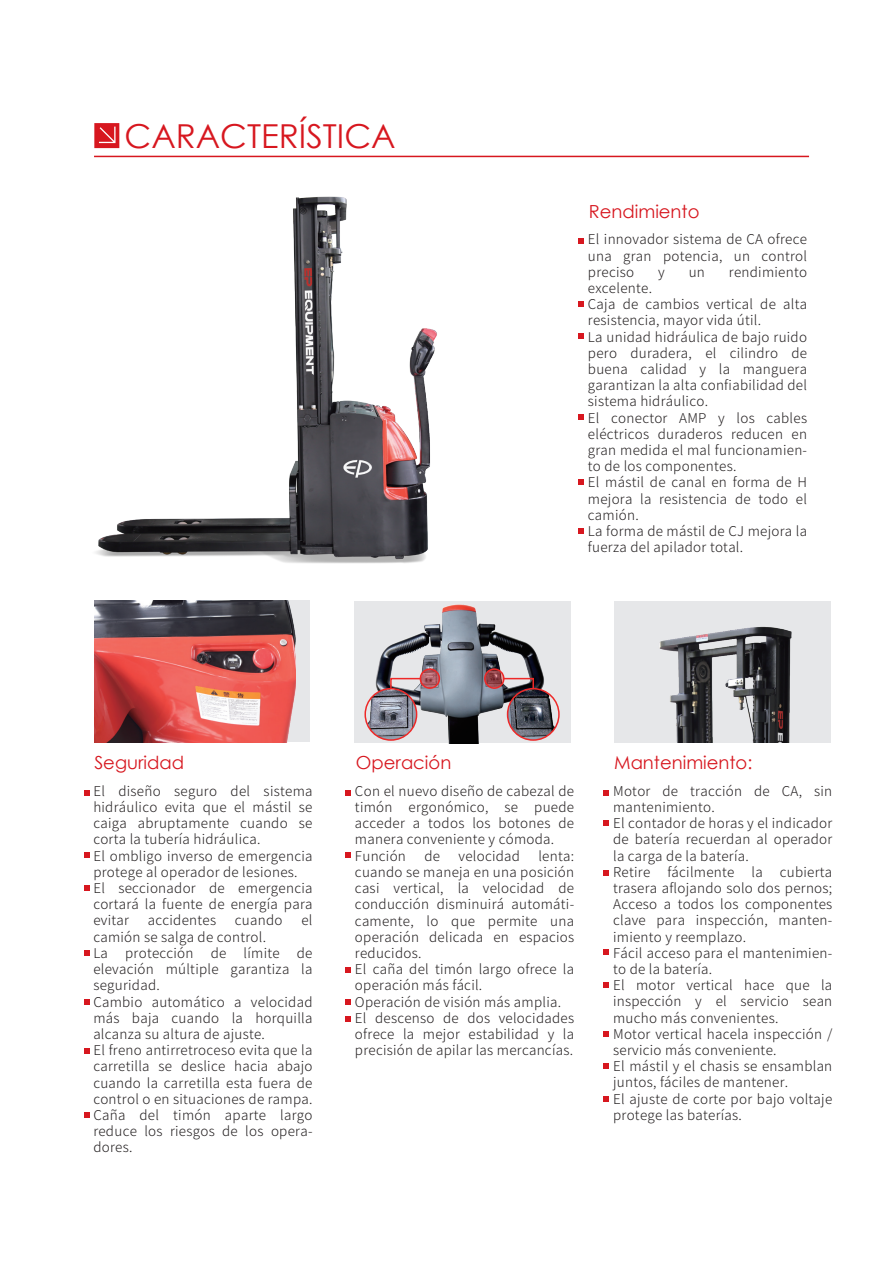
<style>
.page{position:relative;width:893px;height:1263px;background:#fff}
.page>*{position:absolute;margin:0;border:0;box-sizing:border-box;transform-origin:0 0}
.t1{font:33px "Century Gothic";color:#d7171f}
.t2{font:18px "Century Gothic";color:#d7171f}
.t3{font:300 13.5px/16.2px "Source Han Sans CN";letter-spacing:.02em;color:#231f20}
</style>
<div class="page">
<hr style="left:94px;top:156px;width:715px;height:1px;background:#d7171f">
<svg style="left:94px;top:123px;width:25px;height:25px"></svg>
<div style="left:94px;top:600px;width:216px;height:142px;background:#e6e7e9"></div>
<img style="left:94px;top:600px;width:201px;height:142px">
<img style="left:95px;top:196px;width:342px;height:368px">
<img style="left:615px;top:601px;width:216px;height:142px">
<svg style="left:578px;top:238px;width:6px;height:6px"></svg>
<svg style="left:578px;top:415px;width:6px;height:5px"></svg>
<svg style="left:578px;top:301px;width:6px;height:5px"></svg>
<svg style="left:578px;top:333px;width:6px;height:6px"></svg>
<svg style="left:578px;top:480px;width:6px;height:5px"></svg>
<svg style="left:578px;top:528px;width:6px;height:5px"></svg>
<svg style="left:84px;top:790px;width:5px;height:5px"></svg>
<svg style="left:84px;top:853px;width:5px;height:5px"></svg>
<svg style="left:84px;top:886px;width:5px;height:5px"></svg>
<svg style="left:84px;top:950px;width:5px;height:5px"></svg>
<svg style="left:84px;top:999px;width:5px;height:5px"></svg>
<svg style="left:84px;top:1048px;width:5px;height:5px"></svg>
<svg style="left:84px;top:1112px;width:5px;height:5px"></svg>
<svg style="left:346px;top:790px;width:5px;height:5px"></svg>
<svg style="left:346px;top:853px;width:5px;height:5px"></svg>
<svg style="left:346px;top:967px;width:5px;height:5px"></svg>
<svg style="left:346px;top:999px;width:5px;height:5px"></svg>
<svg style="left:346px;top:1016px;width:5px;height:6px"></svg>
<svg style="left:604px;top:790px;width:5px;height:5px"></svg>
<svg style="left:604px;top:821px;width:5px;height:5px"></svg>
<svg style="left:604px;top:870px;width:5px;height:5px"></svg>
<svg style="left:604px;top:950px;width:5px;height:5px"></svg>
<svg style="left:604px;top:982px;width:5px;height:6px"></svg>
<svg style="left:604px;top:1031px;width:5px;height:6px"></svg>
<svg style="left:604px;top:1063px;width:5px;height:6px"></svg>
<svg style="left:604px;top:1096px;width:5px;height:6px"></svg>
<img style="left:354px;top:601px;width:217px;height:142px">
<div style="left:484px;top:668px;width:21px;height:21px;border:2px solid #ee2928;border-radius:50%"></div>
<div style="left:420px;top:668px;width:20px;height:21px;border:2px solid #ee2928;border-radius:50%"></div>
<svg style="left:485px;top:669px;width:19px;height:19px"></svg>
<svg style="left:420px;top:669px;width:19px;height:19px"></svg>
<svg style="left:389px;top:677px;width:33px;height:15px"></svg>
<img style="left:365px;top:689px;width:52px;height:51px;border-radius:26px">
<div style="left:364px;top:688px;width:53px;height:53px;border:2px solid #ee2928;border-radius:50%"></div>
<svg style="left:502px;top:677px;width:33px;height:15px"></svg>
<img style="left:508px;top:689px;width:51px;height:51px;border-radius:26px">
<div style="left:507px;top:688px;width:53px;height:53px;border:2px solid #ee2928;border-radius:50%"></div>
<h1 class="t1" style="left:125px;top:113px;width:272px">CARACTERÍSTICA</h1>
<h2 class="t2" style="left:589px;top:199px;width:112px">Rendimiento</h2>
<p class="t3" style="left:588px;top:232px;width:221px;text-align:justify">El innovador sistema de CA ofrece una gran potencia, un control preciso</p>
<p class="t3" style="left:658px;top:264px;width:8px">y</p>
<p class="t3" style="left:689px;top:264px;width:18px">un</p>
<p class="t3" style="left:729px;top:264px;width:80px">rendimiento</p>
<p class="t3" style="left:588px;top:280px;width:221px">excelente.<br>Caja de cambios vertical de alta resistencia, mayor vida útil.<br>La unidad hidráulica de bajo ruido pero duradera, el cilindro de buena calidad y la manguera garantizan la alta confiabilidad del sistema hidráulico.<br>El conector AMP y los cables eléctricos duraderos reducen en gran medida el mal funcionamien&shy;to de los componentes.<br>El mástil de canal en forma de H mejora la resistencia de todo el camión.<br>La forma de mástil de CJ mejora la fuerza del apilador total.</p>
<h2 class="t2" style="left:94px;top:750px;width:91px">Seguridad</h2>
<p class="t3" style="left:93px;top:783px;width:221px">El diseño seguro del sistema hidráulico evita que el mástil se caiga abruptamente cuando se corta la tubería hidráulica.<br>El ombligo inverso de emergencia protege al operador de lesiones.<br>El seccionador de emergencia cortará la fuente de energía para evitar</p>
<p class="t3" style="left:148px;top:913px;width:70px">accidentes</p>
<p class="t3" style="left:235px;top:913px;width:49px">cuando</p>
<p class="t3" style="left:301px;top:913px;width:13px">el</p>
<p class="t3" style="left:93px;top:929px;width:174px">camión se salga de control.<br>La</p>
<p class="t3" style="left:125px;top:945px;width:70px">protección</p>
<p class="t3" style="left:211px;top:945px;width:17px">de</p>
<p class="t3" style="left:244px;top:945px;width:38px">límite</p>
<p class="t3" style="left:93px;top:945px;width:221px;text-indent:203px">de elevación múltiple garantiza la seguridad.<br>Cambio automático a velocidad más baja cuando la horquilla alcanza su altura de ajuste.<br>El freno antirretroceso evita que la carretilla se deslice hacia abajo cuando la carretilla esta fuera de control o en situaciones de rampa.<br>Caña del timón aparte largo reduce los riesgos de los opera&shy;dores.</p>
<h2 class="t2" style="left:356px;top:750px;width:97px">Operación</h2>
<p class="t3" style="left:355px;top:783px;width:221px">Con el nuevo diseño de cabezal de timón ergonómico, se puede acceder a todos los botones de manera conveniente y cómoda.<br>Función</p>
<p class="t3" style="left:355px;top:848px;width:221px;text-indent:183px">lenta: cuando se maneja en una posición casi vertical, la velocidad de conducción disminuirá automáti&shy;camente, lo que permite una operación delicada en espacios reducidos.<br>El caña del timón largo ofrece la operación más fácil.<br>Operación de visión más amplia.<br>El descenso de dos velocidades ofrece la mejor estabilidad y la precisión de apilar las mercancías.</p>
<p class="t3" style="left:424px;top:848px;width:17px">de</p>
<p class="t3" style="left:458px;top:848px;width:63px">velocidad</p>
<h2 class="t2" style="left:614px;top:750px;width:140px">Mantenimiento:</h2>
<p class="t3" style="left:613px;top:783px;width:221px">Motor de tracción de CA, sin mantenimiento.<br>El contador de horas y el indicador de batería recuerdan al operador la carga de la batería.<br>Retire</p>
<p class="t3" style="left:667px;top:864px;width:69px">fácilmente</p>
<p class="t3" style="left:751px;top:864px;width:13px">la</p>
<p class="t3" style="left:613px;top:864px;width:221px;text-indent:167px">cubierta trasera aflojando solo dos pernos;<br>Acceso a todos los componentes clave para inspección, manten&shy;imiento y reemplazo.<br>Fácil acceso para el mantenimien&shy;to de la batería.<br>El motor vertical hace que la inspección y el servicio sean mucho más convenientes.<br>Motor vertical hacela inspección / servicio más conveniente.<br>El mástil y el chasis se ensamblan juntos, fáciles de mantener.<br>El ajuste de corte por bajo voltaje protege las baterías.</p>
</div>
